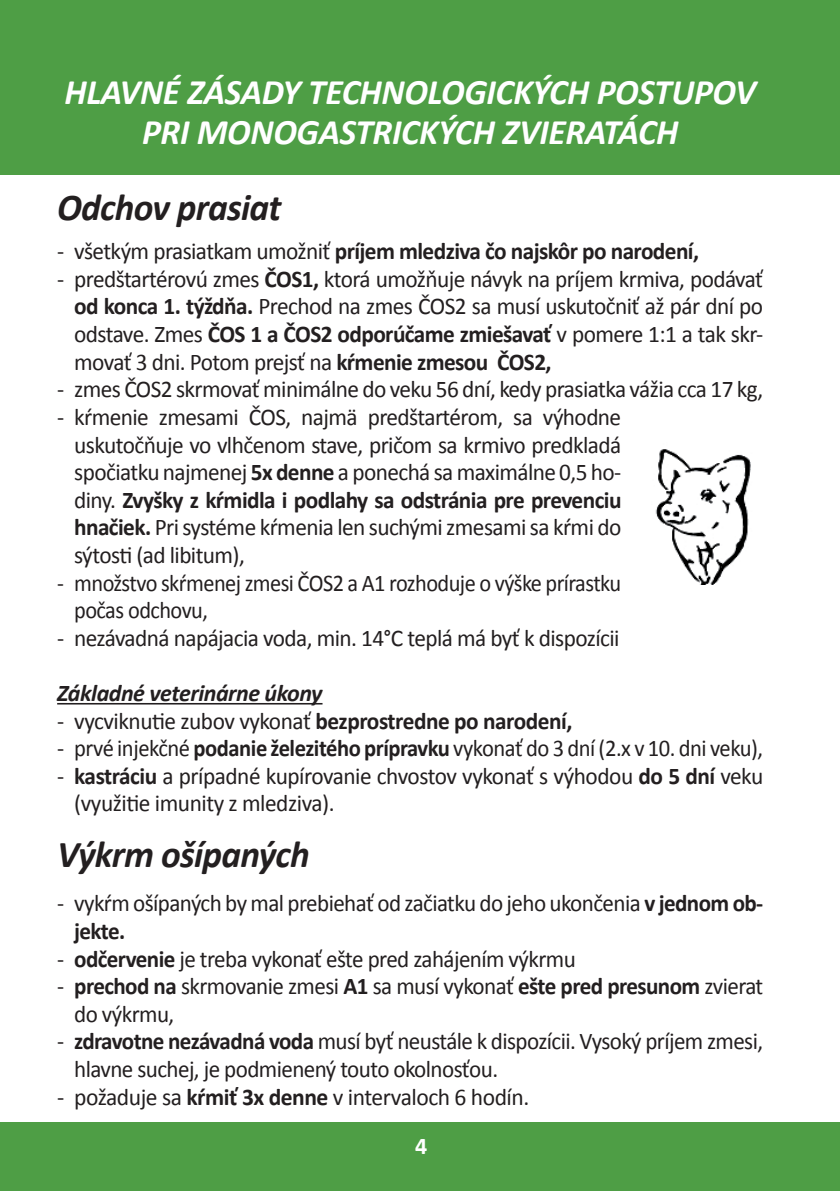
<style>
.page{position:relative;width:840px;height:1191px;background:#fff}
.page>*{position:absolute;margin:0;border:0;box-sizing:border-box;transform-origin:0 0}
.t1{font:italic 700 38px "Calibri";letter-spacing:-.02em;color:#231f20}
.t2{font:italic 700 36px "Calibri";letter-spacing:-.01em;color:#fff}
.t3{font:24px/27.6px "Calibri";letter-spacing:-.025em;color:#231f20;text-align:justify}
.t4{font:24px/27.6px "Calibri";letter-spacing:-.025em;color:#231f20;scale:.96 1}
.t5{font:24px/27.6px "Calibri";letter-spacing:-.025em;color:#231f20;scale:.93 1}
.t6{font:700 24px "Calibri";letter-spacing:-.025em;color:#231f20}
.t7{font:italic 700 24px "Calibri";letter-spacing:-.02em;color:#231f20}
.t8{font:700 24px "Calibri";color:#fff}
.s1{font-weight:400}
.s2{font-weight:700}
</style>
<div class="page">
<div style="left:0;top:1123px;width:839px;height:68px;background:#4e9e45"></div>
<div style="left:0;top:0;width:839px;height:175px;background:#4e9e45"></div>
<hr style="left:57px;top:703px;width:265px;height:1px;background:#231f20">
<img style="left:655px;top:449px;width:96px;height:135px">
<p class="t2" style="left:64px;top:69px;width:692px">HLAVNÉ ZÁSADY TECHNOLOGICKÝCH POSTUPOV</p>
<p class="t2" style="left:142px;top:109px;width:537px">PRI MONOGASTRICKÝCH ZVIERATÁCH</p>
<p class="t1" style="left:57px;top:183px;width:226px">Odchov prasiat</p>
<p class="t6" style="left:57px;top:236px;width:643px"><span class="s1">- všetkým prasiatkam umožniť</span> príjem mledziva čo najskôr po narodení,</p>
<p class="t3" style="left:74px;top:265px;width:690px;text-indent:-17px">- predštartérovú zmes <span class="s2">ČOS1,</span> ktorá umožňuje návyk na príjem krmiva, podávať <span class="s2">od konca 1. týždňa.</span> Prechod na zmes ČOS2 sa musí uskutočniť až pár dní po odstave. Zmes <span class="s2">ČOS 1 a ČOS2 odporúčame zmiešavať</span> v pomere 1:1 a tak skr&shy;movať 3 dni. Potom prejsť na <span class="s2">kŕmenie zmesou ČOS2,</span></p>
<p class="t3" style="left:57px;top:375px;width:707px">- zmes ČOS2 skrmovať minimálne do veku 56 dní, kedy prasiatka vážia cca 17 kg,</p>
<p class="t3" style="left:74px;top:403px;width:548px;text-indent:-17px">- kŕmenie zmesami ČOS, najmä predštartérom, sa výhodne uskutočňuje vo vlhčenom stave, pričom sa krmivo predkladá spočiatku najmenej <span class="s2">5x denne</span> a ponechá sa maximálne 0,5 ho&shy;diny. <span class="s2">Zvyšky z kŕmidla i podlahy sa odstránia pre prevenciu hnačiek.</span> Pri systéme kŕmenia len suchými zmesami sa kŕmi do sýtosti (ad libitum),</p>
<p class="t5" style="left:74px;top:569px;width:589px;text-indent:-17px">- množstvo skŕmenej zmesi ČOS2 a A1 rozhoduje o výške prírastku počas odchovu,</p>
<p class="t3" style="left:57px;top:624px;width:563px">- nezávadná napájacia voda, min. 14°C teplá má byť k dispozícii</p>
<p class="t7" style="left:57px;top:678px;width:267px">Základné veterinárne úkony</p>
<p class="t3" style="left:57px;top:707px;width:516px">- vycviknutie zubov vykonať <span class="s2">bezprostredne po narodení,</span></p>
<p class="t3" style="left:57px;top:734px;width:707px">- prvé injekčné <span class="s2">podanie železitého prípravku</span> vykonať do 3 dní (2.x v 10. dni veku),</p>
<p class="t3" style="left:74px;top:762px;width:690px;text-indent:-17px">- <span class="s2">kastráciu</span> a prípadné kupírovanie chvostov vykonať s výhodou <span class="s2">do 5 dní</span> veku (využitie imunity z mledziva).</p>
<p class="t1" style="left:57px;top:830px;width:254px">Výkrm ošípaných</p>
<p class="t4" style="left:74px;top:889px;width:719px;text-indent:-17px">- vykŕm ošípaných by mal prebiehať od začiatku do jeho ukončenia <span class="s2">v jednom ob&shy;jekte.</span></p>
<p class="t4" style="left:57px;top:944px;width:541px">- <span class="s2">odčervenie</span> je treba vykonať ešte pred zahájením výkrmu</p>
<p class="t4" style="left:74px;top:972px;width:719px;text-indent:-17px">- <span class="s2">prechod na</span> skrmovanie zmesi <span class="s2">A1</span> sa musí vykonať <span class="s2">ešte pred presunom</span> zvierat do výkrmu,</p>
<p class="t4" style="left:74px;top:1027px;width:718px;text-indent:-17px">- <span class="s2">zdravotne nezávadná voda</span> musí byť neustále k dispozícii. Vysoký príjem zmesi, hlavne suchej, je podmienený touto okolnosťou.</p>
<p class="t3" style="left:57px;top:1082px;width:473px">- požaduje sa <span class="s2">kŕmiť 3x denne</span> v intervaloch 6 hodín.</p>
<p class="t8" style="left:415px;top:1130px;width:14px">4</p>
</div>
